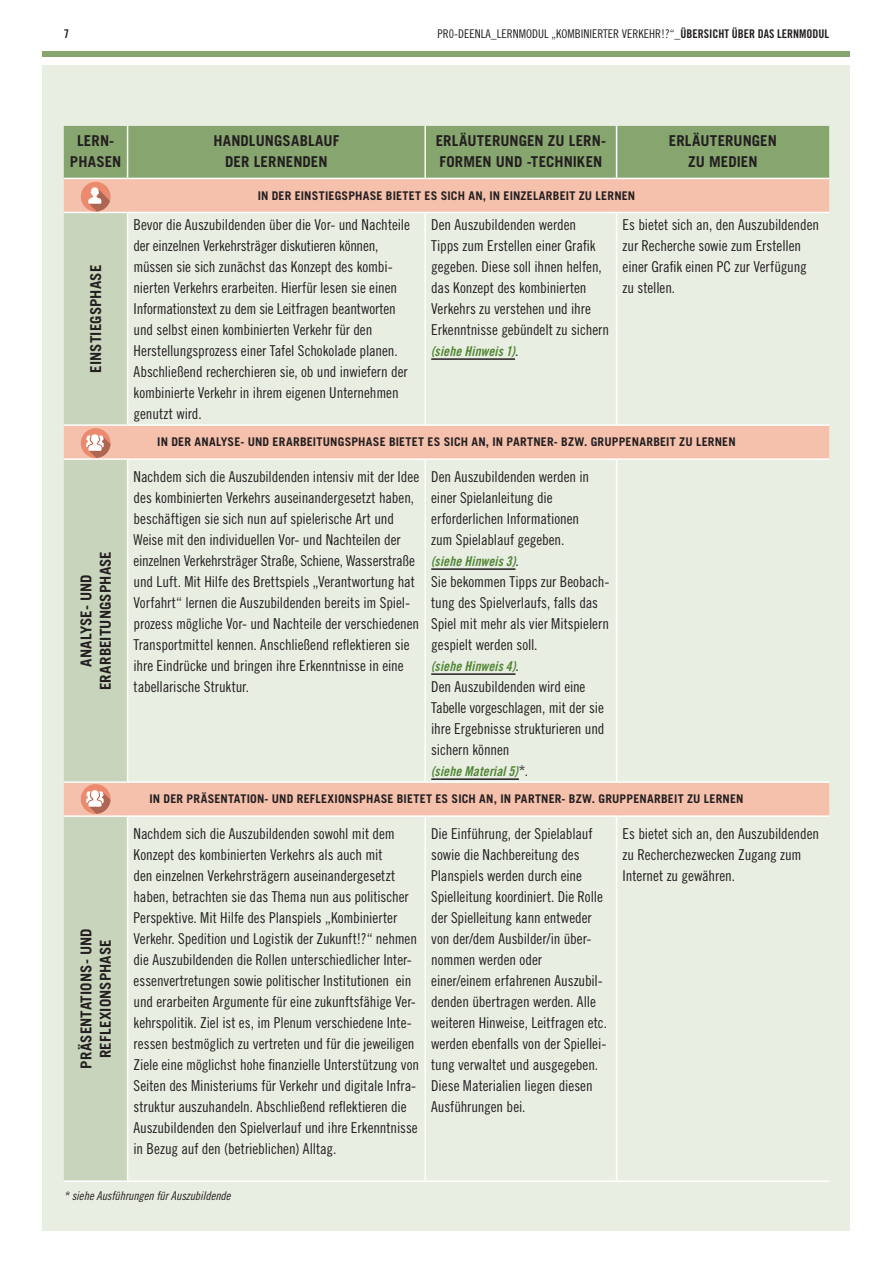
<style>
.page{position:relative;width:893px;height:1263px;background:#fff}
.page>*{position:absolute;margin:0;border:0;box-sizing:border-box;transform-origin:0 0}
.t1{font:15px/21px "Trade Gothic LT Std Cn 18";letter-spacing:-.005em;color:#231f20}
.t2{font:700 15px/21px "Trade Gothic LT Std";letter-spacing:.005em;color:#231f20;text-align:center}
.t3{font:13.5px "Trade Gothic LT Std Bd Cn 20 Obl";letter-spacing:.01em;color:#508534}
.t4{font:700 12px "Trade Gothic LT Std";letter-spacing:.015em;color:#231f20}
.t5{font:12px "Trade Gothic LT Std Cn 18";color:#231f20}
.t6{font:12px "Trade Gothic LT Std Cn 18 Obl";letter-spacing:-.005em;color:#231f20}
.t7{font:12px "Trade Gothic LT Std Bd Cn 20";color:#231f20}
.s1{font-family:"Trade Gothic LT Std Bd Cn 20"}
.s2{font-family:"Trade Gothic LT Std Cn 18";font-size:15px;color:#231f20}
</style>
<div class="page">
<div style="left:43px;top:66px;width:807px;height:1165px;background:#e9eee3"></div>
<div style="left:43px;top:51px;width:807px;height:6px;background:#87a56f"></div>
<div style="left:64px;top:126px;width:765px;height:52px;background:#87a56f"></div>
<svg style="left:64px;top:179px;width:765px;height:636px"></svg>
<div style="left:64px;top:213px;width:64px;height:967px;background:#c9d4bc"></div>
<hr style="left:64px;top:212px;width:64px;height:1px;background:#fff">
<hr style="left:128px;top:212px;width:297px;height:1px;background:#fff">
<hr style="left:425px;top:212px;width:192px;height:1px;background:#fff">
<hr style="left:617px;top:212px;width:212px;height:1px;background:#fff">
<hr style="left:64px;top:424px;width:64px;height:2px;background:#fff">
<hr style="left:128px;top:424px;width:297px;height:2px;background:#fff">
<hr style="left:425px;top:424px;width:192px;height:2px;background:#fff">
<hr style="left:617px;top:424px;width:212px;height:2px;background:#fff">
<hr style="left:64px;top:458px;width:64px;height:2px;background:#fff">
<hr style="left:128px;top:458px;width:297px;height:2px;background:#fff">
<hr style="left:425px;top:458px;width:192px;height:2px;background:#fff">
<hr style="left:617px;top:458px;width:212px;height:2px;background:#fff">
<hr style="left:64px;top:815px;width:64px;height:2px;background:#fff">
<hr style="left:128px;top:815px;width:297px;height:2px;background:#fff">
<hr style="left:425px;top:815px;width:192px;height:2px;background:#fff">
<hr style="left:617px;top:815px;width:212px;height:2px;background:#fff">
<hr style="left:127px;top:126px;width:1px;height:52px;background:#fff">
<hr style="left:424px;top:126px;width:2px;height:52px;background:#fff">
<hr style="left:616px;top:126px;width:1px;height:52px;background:#fff">
<hr style="left:64px;top:178px;width:64px;height:1px;background:#fff">
<hr style="left:128px;top:178px;width:297px;height:1px;background:#fff">
<hr style="left:425px;top:178px;width:192px;height:1px;background:#fff">
<hr style="left:617px;top:178px;width:212px;height:1px;background:#fff">
<hr style="left:127px;top:213px;width:1px;height:211px;background:#fff">
<hr style="left:424px;top:213px;width:2px;height:211px;background:#fff">
<hr style="left:616px;top:213px;width:1px;height:211px;background:#fff">
<hr style="left:127px;top:460px;width:1px;height:321px;background:#fff">
<hr style="left:424px;top:460px;width:2px;height:321px;background:#fff">
<hr style="left:616px;top:460px;width:1px;height:321px;background:#fff">
<hr style="left:127px;top:817px;width:1px;height:363px;background:#fff">
<hr style="left:424px;top:817px;width:2px;height:363px;background:#fff">
<hr style="left:616px;top:817px;width:1px;height:363px;background:#fff">
<hr style="left:64px;top:781px;width:64px;height:2px;background:#fff">
<hr style="left:128px;top:781px;width:297px;height:2px;background:#fff">
<hr style="left:425px;top:781px;width:192px;height:2px;background:#fff">
<hr style="left:617px;top:781px;width:212px;height:2px;background:#fff">
<hr style="left:64px;top:1180px;width:64px;height:2px;background:#fff">
<hr style="left:128px;top:1180px;width:297px;height:2px;background:#fff">
<hr style="left:425px;top:1180px;width:192px;height:2px;background:#fff">
<hr style="left:617px;top:1180px;width:212px;height:2px;background:#fff">
<hr style="left:431px;top:358px;width:84px;height:2px;background:#231f20">
<hr style="left:431px;top:568px;width:84px;height:2px;background:#231f20">
<hr style="left:431px;top:673px;width:84px;height:2px;background:#231f20">
<hr style="left:431px;top:778px;width:88px;height:2px;background:#231f20">
<div style="left:81px;top:182px;width:30px;height:30px;background:#eb8a6e;border-radius:50%"></div>
<svg style="left:88px;top:187px;width:22px;height:24px"></svg>
<div style="left:81px;top:428px;width:30px;height:30px;background:#eb8a6e;border-radius:50%"></div>
<svg style="left:86px;top:434px;width:25px;height:24px"></svg>
<div style="left:81px;top:784px;width:30px;height:30px;background:#eb8a6e;border-radius:50%"></div>
<svg style="left:86px;top:790px;width:25px;height:24px"></svg>
<p class="t7" style="left:64px;top:27px;width:7px">7</p>
<p class="t5" style="left:437px;top:27px;width:393px">PR0-DEENLA_LERNMODUL „KOMBINIERTER VERKEHR!?“_<span class="s1">ÜBERSICHT ÜBER DAS LERNMODUL</span></p>
<p class="t2" style="left:70px;top:130px;width:53px">LERN-<br>PHASEN</p>
<p class="t2" style="left:213px;top:130px;width:128px">HANDLUNGSABLAUF<br>DER LERNENDEN</p>
<p class="t2" style="left:436px;top:130px;width:172px;text-align:left">ERLÄUTERUNGEN ZU LERN-<br>FORMEN UND -TECHNIKEN</p>
<p class="t2" style="left:669px;top:130px;width:110px">ERLÄUTERUNGEN<br>ZU MEDIEN</p>
<p class="t4" style="left:258px;top:188px;width:379px">IN DER EINSTIEGSPHASE BIETET ES SICH AN, IN EINZELARBEIT ZU LERNEN</p>
<p class="t2" style="left:85px;top:373px;width:109px;rotate:-90deg">EINSTIEGSPHASE</p>
<p class="t2" style="left:76px;top:690px;width:141px;line-height:19.5px;rotate:-90deg">ANALYSE- UND<br>ERARBEITUNGSPHASE</p>
<p class="t1" style="left:134px;top:214px;width:278px">Bevor die Auszubildenden über die Vor- und Nachteile der einzelnen Verkehrsträger diskutieren können, müssen sie sich zunächst das Konzept des kombi&shy;nierten Verkehrs erarbeiten. Hierfür lesen sie einen Informationstext zu dem sie Leitfragen beantworten und selbst einen kombinierten Verkehr für den Herstellungsprozess einer Tafel Schokolade planen.<br>Abschließend recherchieren sie, ob und inwiefern der kombinierte Verkehr in ihrem eigenen Unternehmen genutzt wird.</p>
<p class="t1" style="left:431px;top:214px;width:179px">Den Auszubildenden werden<br>Tipps zum Erstellen einer Grafik gegeben. Diese soll ihnen helfen, das Konzept des kombinierten<br>Verkehrs zu verstehen und ihre<br>Erkenntnisse gebündelt zu sichern</p>
<p class="t3" style="left:431px;top:343px;width:89px">(siehe Hinweis 1)<span class="s2">.</span></p>
<p class="t1" style="left:623px;top:214px;width:198px">Es bietet sich an, den Auszubildenden zur Recherche sowie zum Erstellen einer Grafik einen PC zur Verfügung zu stellen.</p>
<p class="t4" style="left:157px;top:435px;width:580px">IN DER ANALYSE- UND ERARBEITUNGSPHASE BIETET ES SICH AN, IN PARTNER- BZW. GRUPPENARBEIT ZU LERNEN</p>
<p class="t1" style="left:134px;top:466px;width:287px">Nachdem sich die Auszubildenden intensiv mit der Idee des kombinierten Verkehrs auseinandergesetzt haben, beschäftigen sie sich nun auf spielerische Art und Weise mit den individuellen Vor- und Nachteilen der einzelnen Verkehrsträger Straße, Schiene, Wasserstraße und Luft. Mit Hilfe des Brettspiels „Verantwortung hat Vorfahrt“ lernen die Auszubildenden bereits im Spiel&shy;prozess mögliche Vor- und Nachteile der verschiedenen Transportmittel kennen. Anschließend reflektieren sie ihre Eindrücke und bringen ihre Erkenntnisse in eine tabellarische Struktur.</p>
<p class="t1" style="left:431px;top:466px;width:160px">Den Auszubildenden werden in einer Spielanleitung die erforderlichen Informationen zum Spielablauf gegeben.</p>
<p class="t3" style="left:431px;top:553px;width:89px">(siehe Hinweis 3)<span class="s2">.</span></p>
<p class="t1" style="left:431px;top:571px;width:180px">Sie bekommen Tipps zur Beobach&shy;tung des Spielverlaufs, falls das<br>Spiel mit mehr als vier Mitspielern gespielt werden soll.</p>
<p class="t3" style="left:431px;top:658px;width:89px">(siehe Hinweis 4)<span class="s2">.</span></p>
<p class="t1" style="left:431px;top:676px;width:175px">Den Auszubildenden wird eine<br>Tabelle vorgeschlagen, mit der sie ihre Ergebnisse strukturieren und sichern können</p>
<p class="t3" style="left:431px;top:763px;width:98px">(siehe Material 5)<span class="s2">*.</span></p>
<p class="t4" style="left:149px;top:792px;width:595px">IN DER PRÄSENTATION- UND REFLEXIONSPHASE BIETET ES SICH AN, IN PARTNER- BZW. GRUPPENARBEIT ZU LERNEN</p>
<p class="t1" style="left:134px;top:823px;width:287px">Nachdem sich die Auszubildenden sowohl mit dem Konzept des kombinierten Verkehrs als auch mit<br>den einzelnen Verkehrsträgern auseinandergesetzt haben, betrachten sie das Thema nun aus politischer Perspektive. Mit Hilfe des Planspiels „Kombinierter Verkehr. Spedition und Logistik der Zukunft!?“ nehmen die Auszubildenden die Rollen unterschiedlicher Inter&shy;essenvertretungen sowie politischer Institutionen ein und erarbeiten Argumente für eine zukunftsfähige Ver&shy;kehrspolitik. Ziel ist es, im Plenum verschiedene Inte&shy;ressen bestmöglich zu vertreten und für die jeweiligen Ziele eine möglichst hohe finanzielle Unterstützung von Seiten des Ministeriums für Verkehr und digitale Infra&shy;struktur auszuhandeln. Abschließend reflektieren die Auszubildenden den Spielverlauf und ihre Erkenntnisse in Bezug auf den (betrieblichen) Alltag.</p>
<p class="t1" style="left:431px;top:823px;width:177px">Die Einführung, der Spielablauf sowie die Nachbereitung des<br>Planspiels werden durch eine<br>Spielleitung koordiniert. Die Rolle der Spielleitung kann entweder von der/dem Ausbilder/in über&shy;nommen werden oder<br>einer/einem erfahrenen Auszubil&shy;denden übertragen werden. Alle weiteren Hinweise, Leitfragen etc. werden ebenfalls von der Spiellei&shy;tung verwaltet und ausgegeben.<br>Diese Materialien liegen diesen<br>Ausführungen bei.</p>
<p class="t1" style="left:623px;top:823px;width:198px">Es bietet sich an, den Auszubildenden zu Recherchezwecken Zugang zum<br>Internet zu gewähren.</p>
<p class="t6" style="left:64px;top:1188px;width:168px">* siehe Ausführungen für Auszubildende</p>
<p class="t2" style="left:76px;top:1069px;width:142px;line-height:19.5px;rotate:-90deg">PRÄSENTATIONS- UND<br>REFLEXIONSPHASE</p>
</div>
